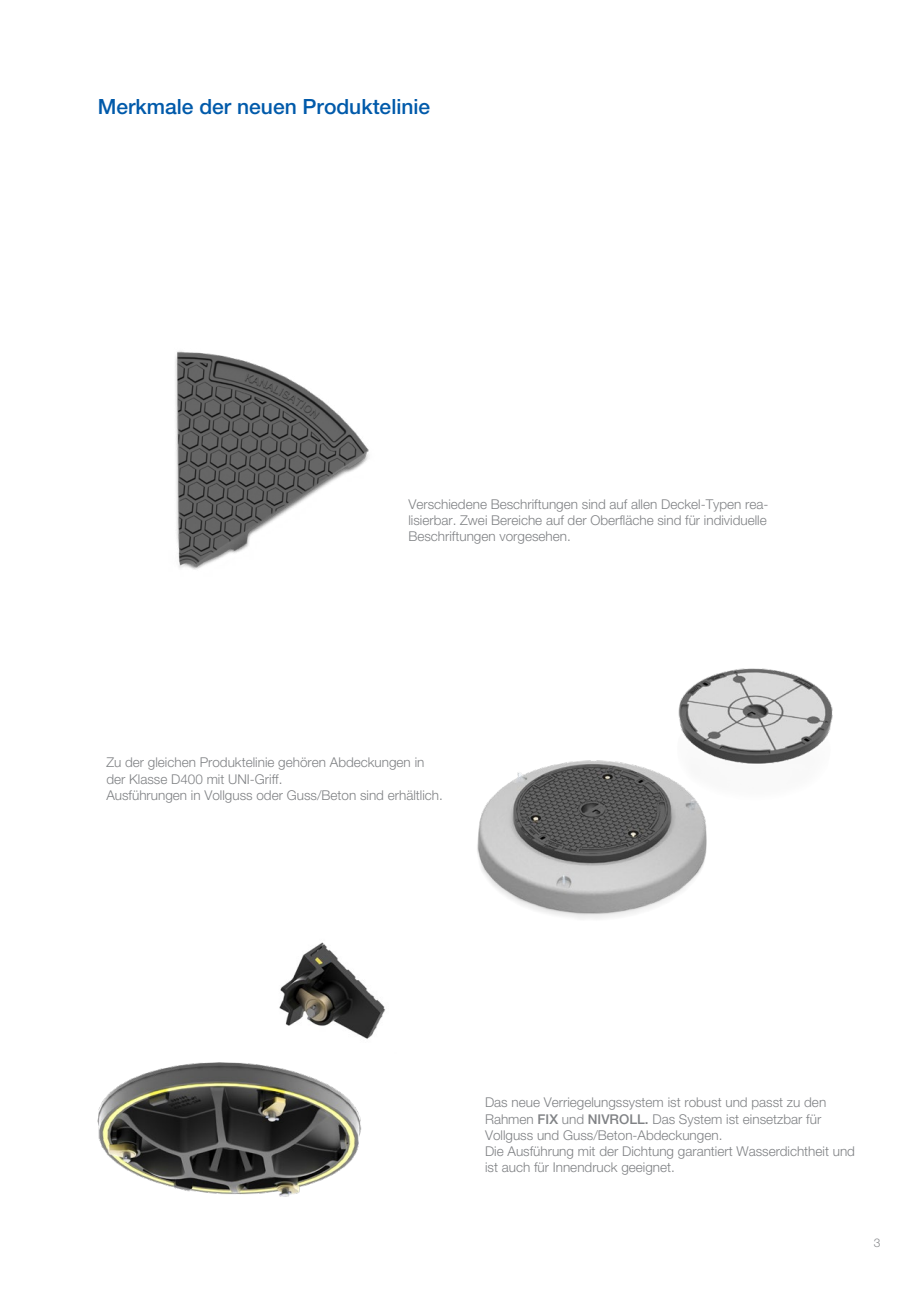
<style>
.page{position:relative;width:919px;height:1289px;background:#fff}
.page>*{position:absolute;margin:0;border:0;box-sizing:border-box;transform-origin:0 0}
.t1{font:500 21px "Helvetica Neue";color:#015aaa}
.t2{font:300 13.5px/16.2px "Helvetica Neue";color:#808285}
.t3{font:300 12px "Helvetica Neue";color:#87898c}
.s1{font-weight:500}
</style>
<div class="page">
<img style="left:175px;top:351px;width:194px;height:219px">
<img style="left:477px;top:668px;width:356px;height:251px">
<img style="left:97px;top:1062px;width:265px;height:135px">
<img style="left:279px;top:942px;width:107px;height:97px">
<h1 class="t1" style="left:98px;top:94px;width:334px">Merkmale der neuen Produktelinie</h1>
<p class="t2" style="left:408px;top:496px;width:361px">Verschiedene Beschriftungen sind auf allen Deckel-Typen rea&shy;lisierbar. Zwei Bereiche auf der Oberfläche sind für individuelle<br>Beschriftungen vorgesehen.</p>
<p class="t2" style="left:106px;top:754px;width:338px">Zu der gleichen Produktelinie gehören Abdeckungen in der Klasse D400 mit UNI-Griff.<br>Ausführungen in Vollguss oder Guss/Beton sind erhältlich.</p>
<p class="t2" style="left:485px;top:1094px;width:371px">Das neue Verriegelungssystem ist robust und passt zu den Rahmen <span class="s1">FIX</span> und <span class="s1">NIVROLL.</span> Das System ist einsetzbar für Vollguss und Guss/Beton-Abdeckungen.<br>Die Ausführung mit der Dichtung garantiert Wasserdichtheit und ist auch für Innendruck geeignet.</p>
<p class="t3" style="left:873px;top:1235px;width:8px">3</p>
</div>
